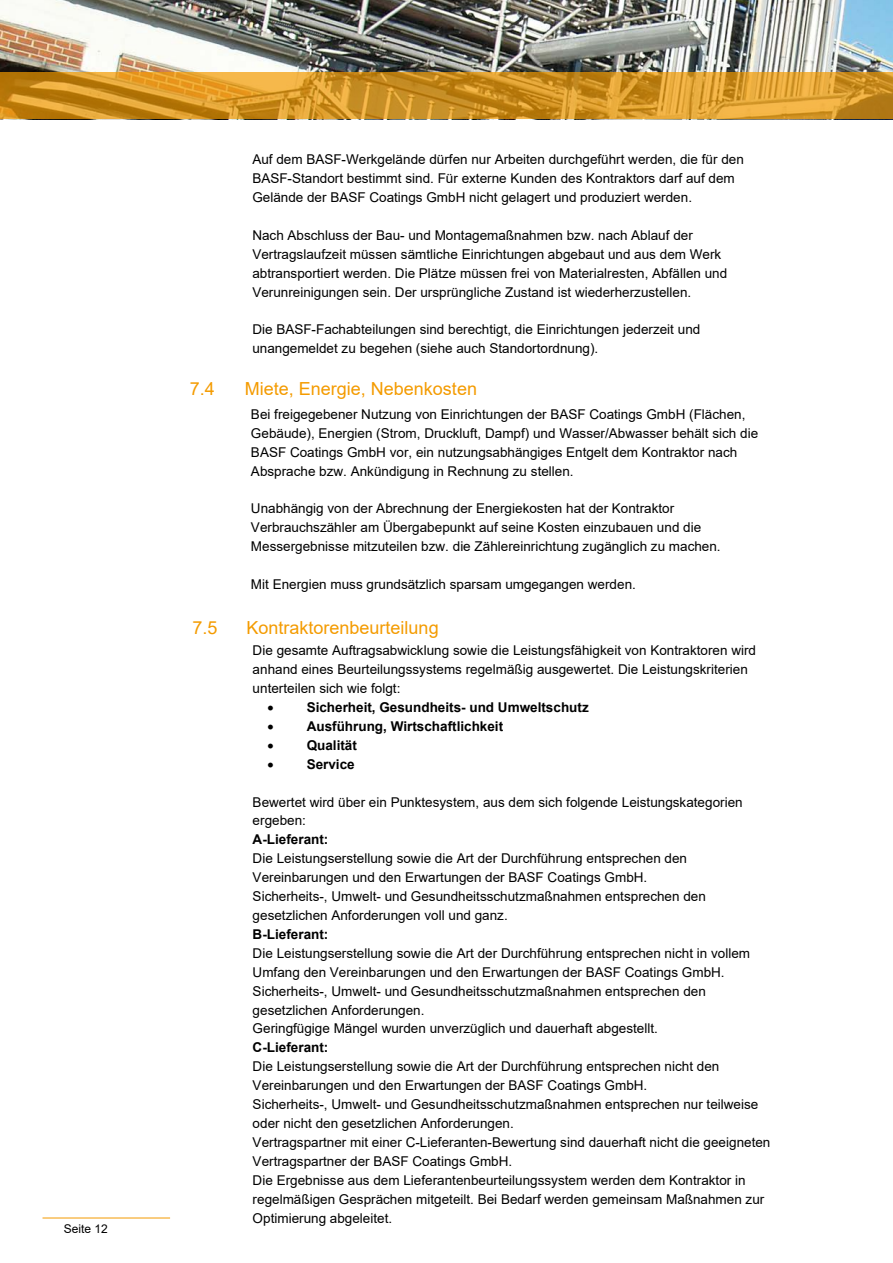
<style>
.page{position:relative;width:893px;height:1263px;background:#fff}
.page>*{position:absolute;margin:0;border:0;box-sizing:border-box;transform-origin:0 0}
.t1{font:18px "Arial";color:#f49b00}
.t2{font:13.5px/18.9px "Arial";color:#000}
.t3{font:700 13.5px "Arial";color:#000}
.t4{font:13.5px "Symbol";color:#000}
.t5{font:12px "Arial";color:#000}
</style>
<div class="page">
<img style="left:0;top:0;width:893px;height:72px">
<svg style="left:0;top:72px;width:893px;height:47px;background:#d29427"></svg>
<hr style="left:43px;top:1217px;width:127px;height:1px;background:#f49b00">
<p class="t5" style="left:64px;top:1221px;width:46px">Seite 12</p>
<p class="t2" style="left:252px;top:150px;width:493px">Auf dem BASF-Werkgelände dürfen nur Arbeiten durchgeführt werden, die für den<br>BASF-Standort bestimmt sind. Für externe Kunden des Kontraktors darf auf dem<br>Gelände der BASF Coatings GmbH nicht gelagert und produziert werden.</p>
<p class="t2" style="left:252px;top:226px;width:476px">Nach Abschluss der Bau- und Montagemaßnahmen bzw. nach Ablauf der Vertragslaufzeit müssen sämtliche Einrichtungen abgebaut und aus dem Werk abtransportiert werden. Die Plätze müssen frei von Materialresten, Abfällen und Verunreinigungen sein. Der ursprüngliche Zustand ist wiederherzustellen.</p>
<p class="t2" style="left:252px;top:320px;width:449px">Die BASF-Fachabteilungen sind berechtigt, die Einrichtungen jederzeit und unangemeldet zu begehen (siehe auch Standortordnung).</p>
<h1 class="t1" style="left:190px;top:377px;width:27px">7.4</h1>
<h1 class="t1" style="left:245px;top:377px;width:234px">Miete, Energie, Nebenkosten</h1>
<p class="t2" style="left:251px;top:405px;width:509px">Bei freigegebener Nutzung von Einrichtungen der BASF Coatings GmbH (Flächen, Gebäude), Energien (Strom, Druckluft, Dampf) und Wasser/Abwasser behält sich die BASF Coatings GmbH vor, ein nutzungsabhängiges Entgelt dem Kontraktor nach Absprache bzw. Ankündigung in Rechnung zu stellen.</p>
<p class="t2" style="left:251px;top:499px;width:471px">Unabhängig von der Abrechnung der Energiekosten hat der Kontraktor<br>Verbrauchszähler am Übergabepunkt auf seine Kosten einzubauen und die<br>Messergebnisse mitzuteilen bzw. die Zählereinrichtung zugänglich zu machen.</p>
<p class="t2" style="left:251px;top:575px;width:386px">Mit Energien muss grundsätzlich sparsam umgegangen werden.</p>
<h1 class="t1" style="left:193px;top:615px;width:27px">7.5</h1>
<h1 class="t1" style="left:247px;top:615px;width:194px">Kontraktorenbeurteilung</h1>
<p class="t2" style="left:253px;top:641px;width:505px">Die gesamte Auftragsabwicklung sowie die Leistungsfähigkeit von Kontraktoren wird anhand eines Beurteilungssystems regelmäßig ausgewertet. Die Leistungskriterien unterteilen sich wie folgt:</p>
<p class="t4" style="left:268px;top:698px;width:8px">•</p>
<p class="t3" style="left:307px;top:698px;width:284px">Sicherheit, Gesundheits- und Umweltschutz</p>
<p class="t4" style="left:268px;top:717px;width:8px">•</p>
<p class="t3" style="left:307px;top:717px;width:198px">Ausführung, Wirtschaftlichkeit</p>
<p class="t4" style="left:268px;top:736px;width:8px">•</p>
<p class="t3" style="left:307px;top:735px;width:52px">Qualität</p>
<p class="t4" style="left:268px;top:755px;width:8px">•</p>
<p class="t3" style="left:307px;top:754px;width:50px">Service</p>
<p class="t2" style="left:253px;top:792px;width:491px">Bewertet wird über ein Punktesystem, aus dem sich folgende Leistungskategorien ergeben:</p>
<p class="t3" style="left:253px;top:830px;width:77px">A-Lieferant:</p>
<p class="t2" style="left:253px;top:849px;width:455px">Die Leistungserstellung sowie die Art der Durchführung entsprechen den Vereinbarungen und den Erwartungen der BASF Coatings GmbH.<br>Sicherheits-, Umwelt- und Gesundheitsschutzmaßnahmen entsprechen den gesetzlichen Anforderungen voll und ganz.</p>
<p class="t3" style="left:253px;top:925px;width:77px">B-Lieferant:</p>
<p class="t2" style="left:253px;top:943px;width:499px">Die Leistungserstellung sowie die Art der Durchführung entsprechen nicht in vollem Umfang den Vereinbarungen und den Erwartungen der BASF Coatings GmbH.<br>Sicherheits-, Umwelt- und Gesundheitsschutzmaßnahmen entsprechen den gesetzlichen Anforderungen.<br>Geringfügige Mängel wurden unverzüglich und dauerhaft abgestellt.</p>
<p class="t3" style="left:253px;top:1038px;width:77px">C-Lieferant:</p>
<p class="t2" style="left:253px;top:1057px;width:519px">Die Leistungserstellung sowie die Art der Durchführung entsprechen nicht den Vereinbarungen und den Erwartungen der BASF Coatings GmbH.<br>Sicherheits-, Umwelt- und Gesundheitsschutzmaßnahmen entsprechen nur teilweise oder nicht den gesetzlichen Anforderungen.<br>Vertragspartner mit einer C-Lieferanten-Bewertung sind dauerhaft nicht die geeigneten Vertragspartner der BASF Coatings GmbH.<br>Die Ergebnisse aus dem Lieferantenbeurteilungssystem werden dem Kontraktor in regelmäßigen Gesprächen mitgeteilt. Bei Bedarf werden gemeinsam Maßnahmen zur Optimierung abgeleitet.</p>
</div>
